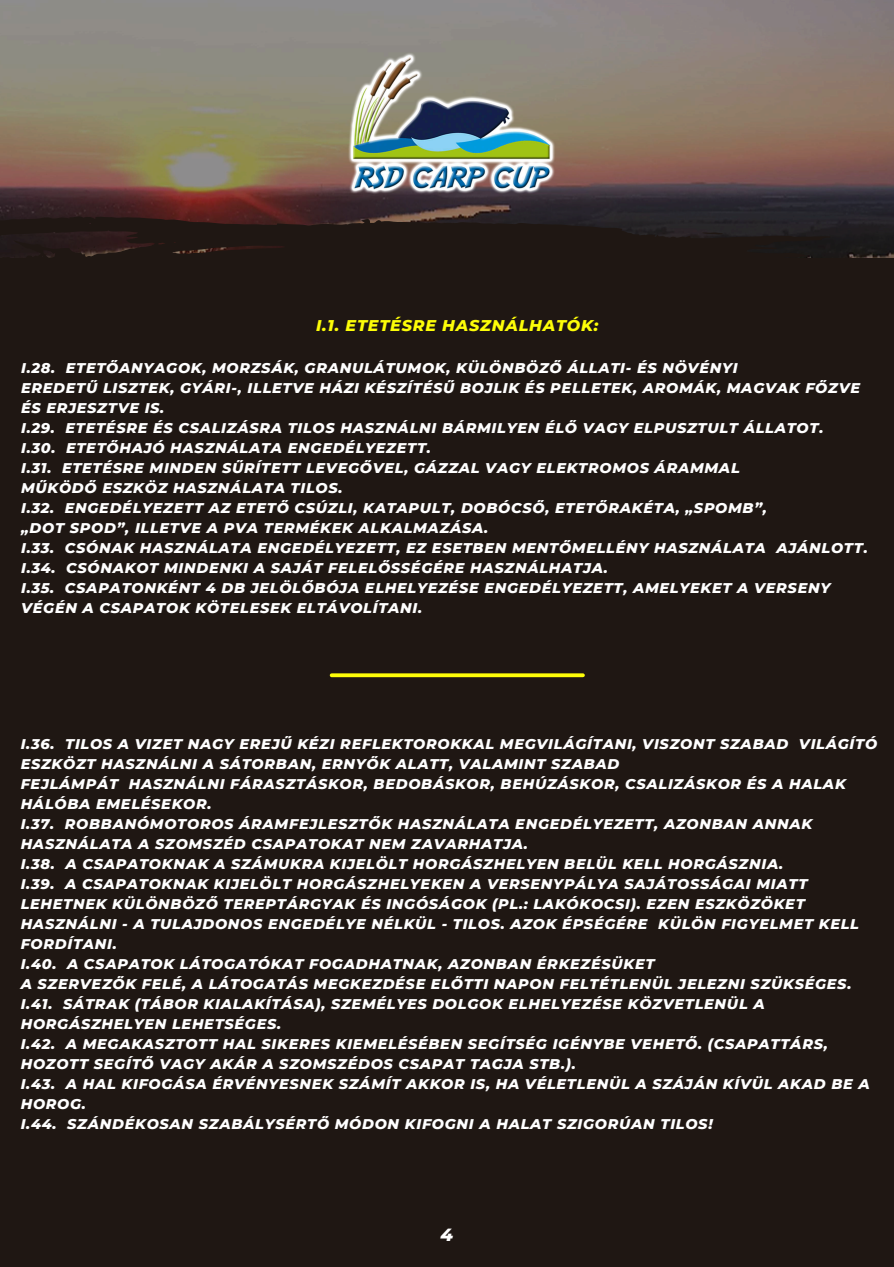
<style>
.page{position:relative;width:894px;height:1267px;background:#fff}
.page>*{position:absolute;margin:0;border:0;box-sizing:border-box;transform-origin:0 0}
.t1{font:italic 800 18px "Montserrat";color:#fff}
.t2{font:italic 800 15.87px "Montserrat";letter-spacing:.05em;color:#fdfd08}
.t3{font:italic 800 14.37px/20px "Montserrat";letter-spacing:.05em;color:#fff}
</style>
<div class="page">
<div style="left:0;top:0;width:893px;height:1267px;background:#1f1713"></div>
<img style="left:0;top:0;width:893px;height:215px">
<svg style="left:0;top:215px;width:893px;height:43px"></svg>
<img style="left:312px;top:0;width:289px;height:199px">
<svg style="left:331px;top:673px;width:251px;height:4px"></svg>
<p class="t2" style="left:316px;top:313px;width:283px">I.1. ETETÉSRE HASZNÁLHATÓK:</p>
<p class="t3" style="left:21px;top:357px;width:847px">I.28. ETETŐANYAGOK, MORZSÁK, GRANULÁTUMOK, KÜLÖNBÖZŐ ÁLLATI- ÉS NÖVÉNYI<br>EREDETŰ LISZTEK, GYÁRI-, ILLETVE HÁZI KÉSZÍTÉSŰ BOJLIK ÉS PELLETEK, AROMÁK, MAGVAK FŐZVE ÉS ERJESZTVE IS.<br>I.29. ETETÉSRE ÉS CSALIZÁSRA TILOS HASZNÁLNI BÁRMILYEN ÉLŐ VAGY ELPUSZTULT ÁLLATOT.<br>I.30. ETETŐHAJÓ HASZNÁLATA ENGEDÉLYEZETT.<br>I.31. ETETÉSRE MINDEN SŰRÍTETT LEVEGŐVEL, GÁZZAL VAGY ELEKTROMOS ÁRAMMAL<br>MŰKÖDŐ ESZKÖZ HASZNÁLATA TILOS.<br>I.32. ENGEDÉLYEZETT AZ ETETŐ CSÚZLI, KATAPULT, DOBÓCSŐ, ETETŐRAKÉTA, „SPOMB”,<br>„DOT SPOD”, ILLETVE A PVA TERMÉKEK ALKALMAZÁSA.<br>I.33. CSÓNAK HASZNÁLATA ENGEDÉLYEZETT, EZ ESETBEN MENTŐMELLÉNY HASZNÁLATA AJÁNLOTT.<br>I.34. CSÓNAKOT MINDENKI A SAJÁT FELELŐSSÉGÉRE HASZNÁLHATJA.<br>I.35. CSAPATONKÉNT 4 DB JELÖLŐBÓJA ELHELYEZÉSE ENGEDÉLYEZETT, AMELYEKET A VERSENY VÉGÉN A CSAPATOK KÖTELESEK ELTÁVOLÍTANI.</p>
<p class="t3" style="left:21px;top:733px;width:857px">I.36. TILOS A VIZET NAGY EREJŰ KÉZI REFLEKTOROKKAL MEGVILÁGÍTANI, VISZONT SZABAD VILÁGÍTÓ ESZKÖZT HASZNÁLNI A SÁTORBAN, ERNYŐK ALATT, VALAMINT SZABAD<br>FEJLÁMPÁT HASZNÁLNI FÁRASZTÁSKOR, BEDOBÁSKOR, BEHÚZÁSKOR, CSALIZÁSKOR ÉS A HALAK HÁLÓBA EMELÉSEKOR.<br>I.37. ROBBANÓMOTOROS ÁRAMFEJLESZTŐK HASZNÁLATA ENGEDÉLYEZETT, AZONBAN ANNAK HASZNÁLATA A SZOMSZÉD CSAPATOKAT NEM ZAVARHATJA.<br>I.38. A CSAPATOKNAK A SZÁMUKRA KIJELÖLT HORGÁSZHELYEN BELÜL KELL HORGÁSZNIA.<br>I.39. A CSAPATOKNAK KIJELÖLT HORGÁSZHELYEKEN A VERSENYPÁLYA SAJÁTOSSÁGAI MIATT LEHETNEK KÜLÖNBÖZŐ TEREPTÁRGYAK ÉS INGÓSÁGOK (PL.: LAKÓKOCSI). EZEN ESZKÖZÖKET HASZNÁLNI - A TULAJDONOS ENGEDÉLYE NÉLKÜL - TILOS. AZOK ÉPSÉGÉRE KÜLÖN FIGYELMET KELL FORDÍTANI.<br>I.40. A CSAPATOK LÁTOGATÓKAT FOGADHATNAK, AZONBAN ÉRKEZÉSÜKET<br>A SZERVEZŐK FELÉ, A LÁTOGATÁS MEGKEZDÉSE ELŐTTI NAPON FELTÉTLENÜL JELEZNI SZÜKSÉGES.<br>I.41. SÁTRAK (TÁBOR KIALAKÍTÁSA), SZEMÉLYES DOLGOK ELHELYEZÉSE KÖZVETLENÜL A HORGÁSZHELYEN LEHETSÉGES.<br>I.42. A MEGAKASZTOTT HAL SIKERES KIEMELÉSÉBEN SEGÍTSÉG IGÉNYBE VEHETŐ. (CSAPATTÁRS, HOZOTT SEGÍTŐ VAGY AKÁR A SZOMSZÉDOS CSAPAT TAGJA STB.).<br>I.43. A HAL KIFOGÁSA ÉRVÉNYESNEK SZÁMÍT AKKOR IS, HA VÉLETLENÜL A SZÁJÁN KÍVÜL AKAD BE A HOROG.<br>I.44. SZÁNDÉKOSAN SZABÁLYSÉRTŐ MÓDON KIFOGNI A HALAT SZIGORÚAN TILOS!</p>
<p class="t1" style="left:440px;top:1221px;width:14px">4</p>
</div>
